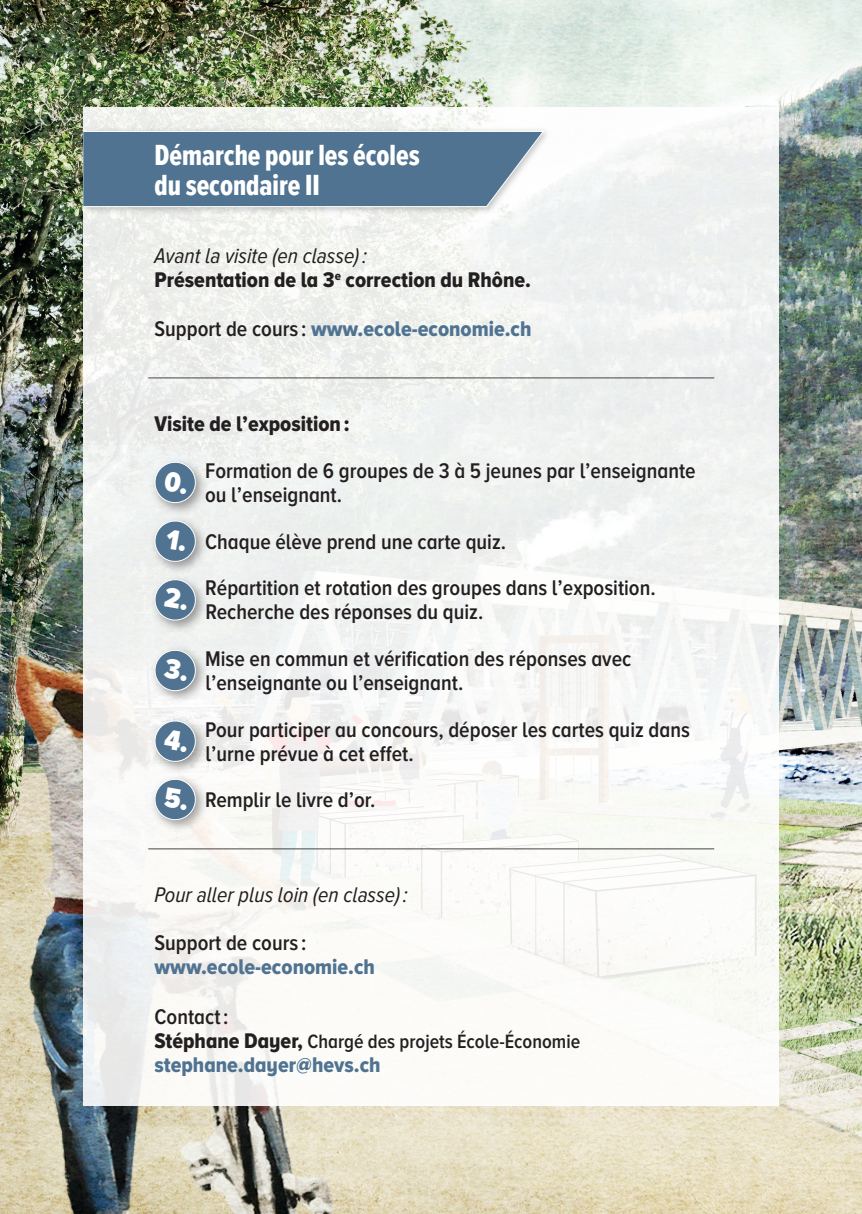
<style>
.page{position:relative;width:862px;height:1214px;background:#fff}
.page>*{position:absolute;margin:0;border:0;box-sizing:border-box;transform-origin:0 0}
.t1{font:30px/30px "Proxima Nova Ex Cn Extrabld";color:#fff}
.t2{font:600 22px/24px "Proxima Nova A Cond";color:#231f20}
.t3{font:22px "Proxima Nova A Cond Extrabld";color:#4f7390}
.t4{font:22px "Proxima Nova A Cond Extrabld";color:#231f20}
.t5{font:italic 22px "Proxima Nova A Cond";color:#231f20}
.t6{font:600 20px "Proxima Nova A Cond";color:#231f20}
.s1{font-family:"Proxima Nova A Cond";font-weight:600;color:#231f20}
.s2{font-family:"Proxima Nova A Cond Extrabld";font-weight:400;font-size:22px}
</style>
<div class="page">
<img style="left:0;top:0;width:862px;height:1213px">
<div style="left:84px;top:107px;width:695px;height:999px;background:#f4f5f4"></div>
<div style="left:149px;top:457px;width:60px;height:59px;background:#231f20;opacity:.45"></div>
<div style="left:149px;top:515px;width:60px;height:60px;background:#231f20;opacity:.45"></div>
<div style="left:149px;top:574px;width:60px;height:60px;background:#231f20;opacity:.45"></div>
<div style="left:149px;top:644px;width:60px;height:60px;background:#231f20;opacity:.45"></div>
<div style="left:149px;top:715px;width:60px;height:60px;background:#231f20;opacity:.45"></div>
<div style="left:149px;top:773px;width:60px;height:60px;background:#231f20;opacity:.45"></div>
<hr style="left:148px;top:377px;width:566px;height:1px;background:#231f20">
<hr style="left:148px;top:848px;width:566px;height:1px;background:#231f20">
<div style="left:79px;top:127px;width:472px;height:88px;background:#231f20;opacity:.25"></div>
<svg style="left:82px;top:130px;width:463px;height:77px;background:#60809a"></svg>
<svg style="left:152px;top:459px;width:46px;height:45px"></svg>
<svg style="left:152px;top:518px;width:46px;height:45px"></svg>
<svg style="left:152px;top:577px;width:46px;height:44px"></svg>
<svg style="left:152px;top:647px;width:46px;height:45px"></svg>
<svg style="left:152px;top:718px;width:46px;height:45px"></svg>
<svg style="left:152px;top:776px;width:46px;height:45px"></svg>
<h1 class="t1" style="left:154px;top:141px;width:267px">Démarche pour les écoles du secondaire II</h1>
<p class="t5" style="left:154px;top:243px;width:214px">Avant la visite (en classe) :</p>
<p class="t4" style="left:154px;top:267px;width:378px">Présentation de la 3<sup>e</sup> correction du Rhône.</p>
<p class="t3" style="left:154px;top:317px;width:378px"><span class="s1">Support de cours :</span> www.ecole-economie.ch</p>
<p class="t4" style="left:154px;top:411px;width:196px">Visite de l’exposition:</p>
<p class="t2" style="left:205px;top:458px;width:492px">Formation de 6 groupes de 3 à 5 jeunes par l’enseignante ou l’enseignant.</p>
<p class="t2" style="left:205px;top:529px;width:302px">Chaque élève prend une carte quiz.</p>
<p class="t2" style="left:205px;top:575px;width:452px">Répartition et rotation des groupes dans l’exposition.<br>Recherche des réponses du quiz.</p>
<p class="t2" style="left:205px;top:646px;width:428px">Mise en commun et vérification des réponses avec l’enseignante ou l’enseignant.</p>
<p class="t2" style="left:205px;top:717px;width:486px">Pour participer au concours, déposer les cartes quiz dans l’urne prévue à cet effet.</p>
<p class="t2" style="left:205px;top:787px;width:172px">Remplir le livre d’or.</p>
<p class="t5" style="left:154px;top:882px;width:255px">Pour aller plus loin (en classe) :</p>
<p class="t2" style="left:154px;top:930px;width:153px">Support de cours :</p>
<p class="t3" style="left:154px;top:954px;width:222px">www.ecole-economie.ch</p>
<p class="t2" style="left:154px;top:1004px;width:76px">Contact:</p>
<p class="t6" style="left:154px;top:1029px;width:427px"><span class="s2">Stéphane Dayer,</span> Chargé des projets École-Économie</p>
<p class="t3" style="left:154px;top:1051px;width:228px">stephane.dayer@hevs.ch</p>
</div>
